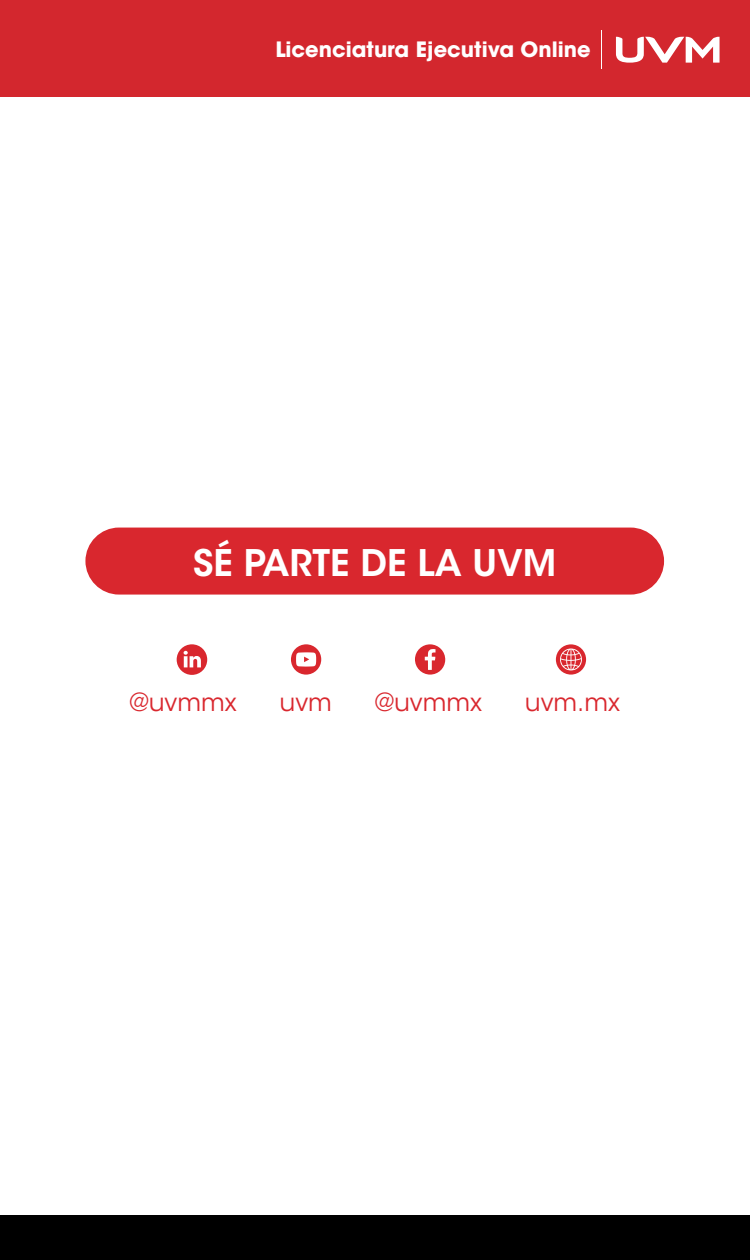
<style>
.page{position:relative;width:750px;height:1260px;background:#fff}
.page>*{position:absolute;margin:0;border:0;box-sizing:border-box;transform-origin:0 0}
.t1{font:600 36.45px "ITC Avant Garde Std";color:#fff}
.t2{font:24.75px "ITC Avant Garde Std";color:#d9272e}
.t3{font:700 21px "ITC Avant Garde Std";color:#fff}
</style>
<div class="page">
<div style="left:0;top:0;width:750px;height:97px;background:#d3272e"></div>
<hr style="left:601px;top:30px;width:1px;height:39px;background:#fff">
<svg style="left:616px;top:37px;width:104px;height:26px"></svg>
<div style="left:0;top:1215px;width:750px;height:45px;background:#000"></div>
<div style="left:85px;top:528px;width:579px;height:67px;background:#d9272e;border-radius:34px"></div>
<svg style="left:415px;top:644px;width:31px;height:31px"></svg>
<svg style="left:291px;top:644px;width:30px;height:31px"></svg>
<svg style="left:556px;top:644px;width:30px;height:31px"></svg>
<svg style="left:177px;top:644px;width:30px;height:31px"></svg>
<p class="t3" style="left:275px;top:35px;width:317px">Licenciatura Ejecutiva Online</p>
<h1 class="t1" style="left:193px;top:539px;width:365px">SÉ PARTE DE LA UVM</h1>
<p class="t2" style="left:129px;top:687px;width:109px">@uvmmx</p>
<p class="t2" style="left:280px;top:687px;width:54px">uvm</p>
<p class="t2" style="left:375px;top:687px;width:109px">@uvmmx</p>
<p class="t2" style="left:525px;top:687px;width:97px">uvm.mx</p>
</div>
